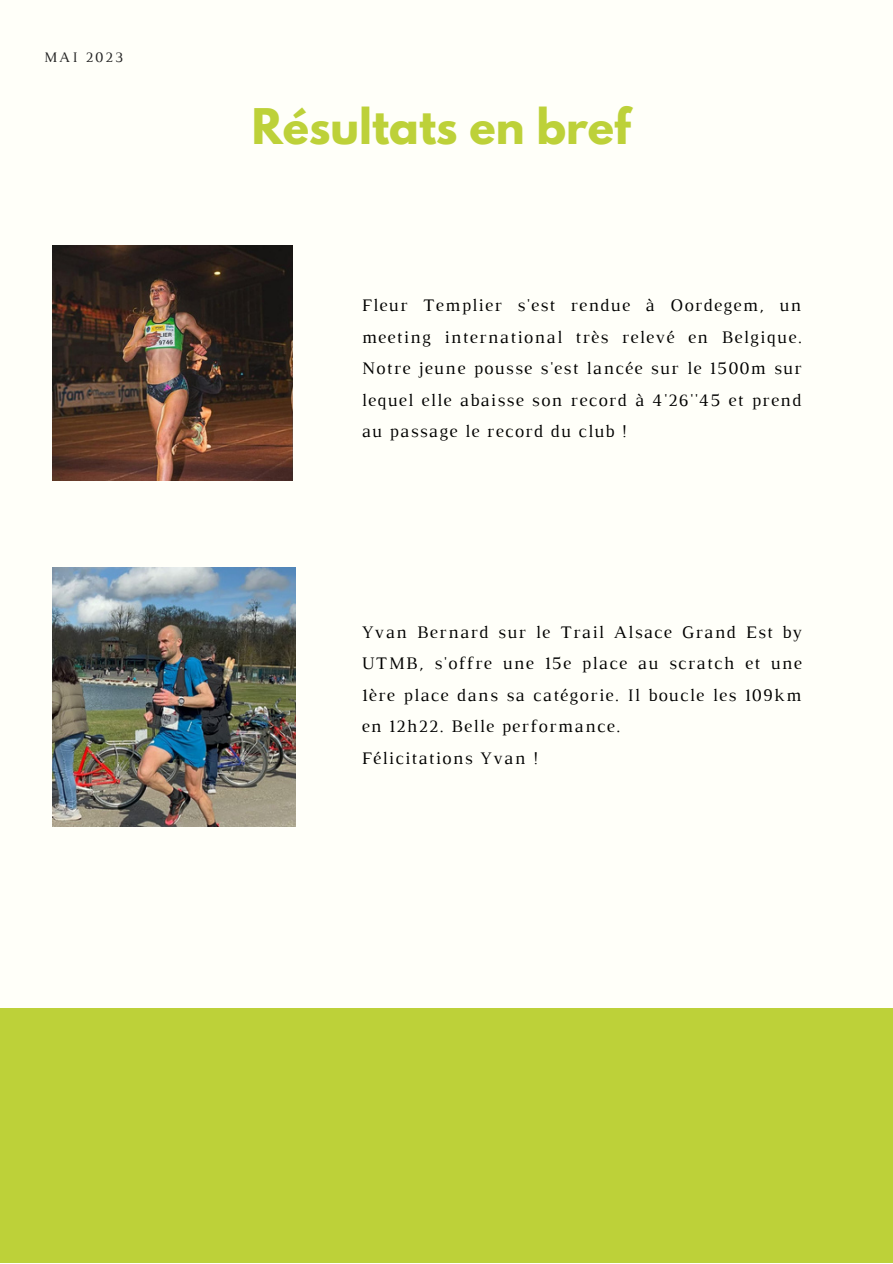
<style>
.page{position:relative;width:893px;height:1264px;background:#fff}
.page>*{position:absolute;margin:0;border:0;box-sizing:border-box;transform-origin:0 0}
.t1{font:700 43.5px "League Spartan";color:#bdd139}
.t2{font:18px/31.5px "Luthier";letter-spacing:.07em;color:#000;text-align:justify}
.t3{font:14.85px "Luthier";letter-spacing:.14em;color:#222}
</style>
<div class="page">
<div style="left:0;top:0;width:892px;height:1262px;background:#fffff9"></div>
<div style="left:0;top:1008px;width:892px;height:254px;background:#bdd139"></div>
<img style="left:53px;top:246px;width:239px;height:235px">
<img style="left:53px;top:568px;width:243px;height:258px">
<p class="t3" style="left:44px;top:52px;width:81px">MAI 2023</p>
<p class="t1" style="left:252px;top:105px;width:380px">Résultats en bref</p>
<p class="t2" style="left:361px;top:291px;width:441px">Fleur Templier s'est rendue à Oordegem, un meeting international très relevé en Belgique.<br>Notre jeune pousse s'est lancée sur le 1500m sur lequel elle abaisse son record à 4'26''45 et prend au passage le record du club !</p>
<p class="t2" style="left:361px;top:617px;width:442px">Yvan Bernard sur le Trail Alsace Grand Est by UTMB, s'offre une 15e place au scratch et une 1ère place dans sa catégorie. Il boucle les 109km en 12h22. Belle performance.</p>
<p class="t2" style="left:361px;top:743px;width:178px">Félicitations Yvan !</p>
</div>
